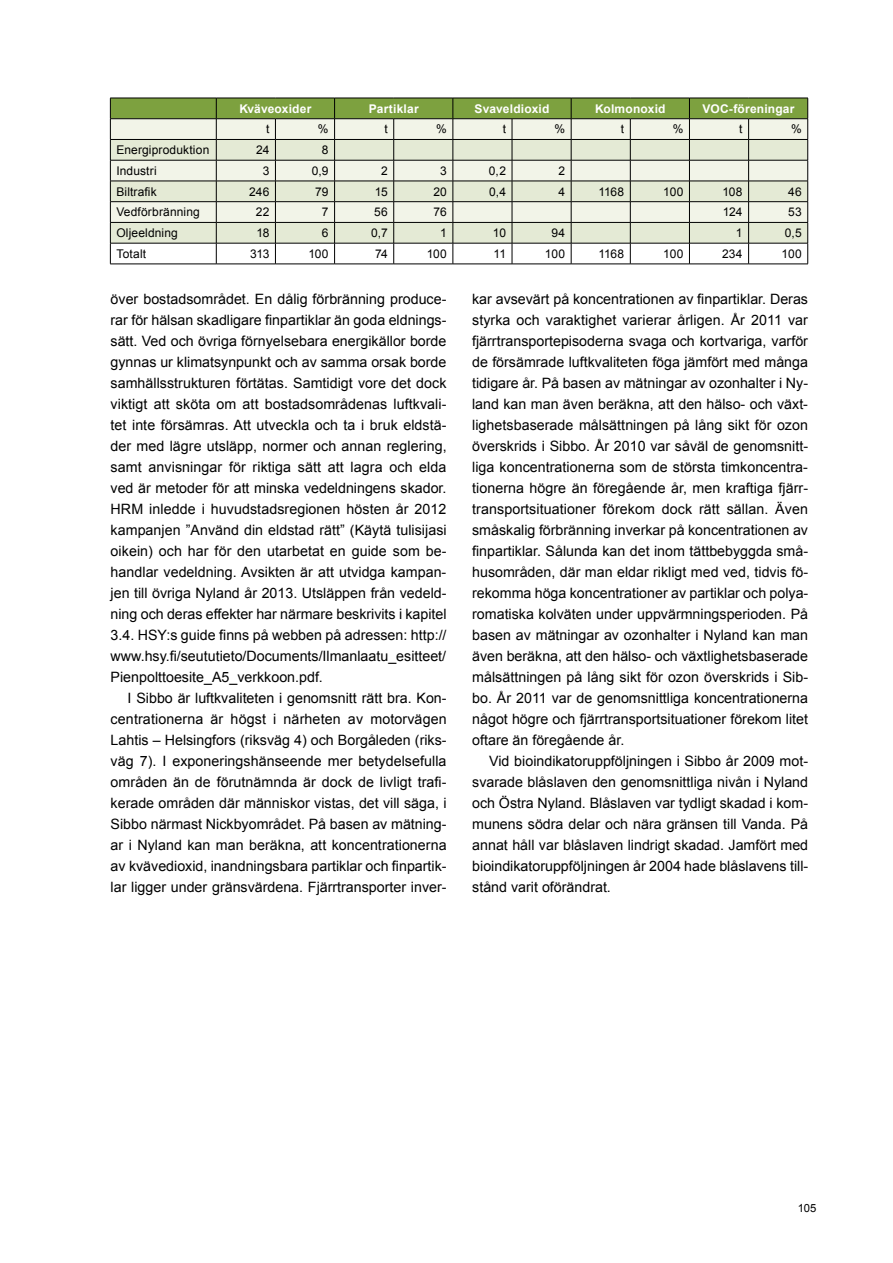
<style>
.page{position:relative;width:893px;height:1263px;background:#fff}
.page>*{position:absolute;margin:0;border:0;box-sizing:border-box;transform-origin:0 0}
.t1{font:14.25px/21px "Arial";color:#000;text-align:justify}
.t2{font:12px "Arial";letter-spacing:.01em;color:#000}
.t3{font:700 12px "Arial";letter-spacing:.015em;color:#fff}
.t4{font:11.25px "Arial";color:#000}
</style>
<div class="page">
<svg style="left:110px;top:98px;width:698px;height:166px;background:#d1d8c1"></svg>
<hr style="left:110px;top:264px;width:106px;height:1px;background:#000">
<hr style="left:216px;top:264px;width:59px;height:1px;background:#000">
<hr style="left:275px;top:264px;width:60px;height:1px;background:#000">
<hr style="left:335px;top:264px;width:59px;height:1px;background:#000">
<hr style="left:394px;top:264px;width:59px;height:1px;background:#000">
<hr style="left:453px;top:264px;width:59px;height:1px;background:#000">
<hr style="left:512px;top:264px;width:59px;height:1px;background:#000">
<hr style="left:571px;top:264px;width:59px;height:1px;background:#000">
<hr style="left:630px;top:264px;width:59px;height:1px;background:#000">
<hr style="left:689px;top:264px;width:60px;height:1px;background:#000">
<hr style="left:749px;top:264px;width:59px;height:1px;background:#000">
<p class="t3" style="left:239px;top:101px;width:74px">Kväveoxider</p>
<p class="t3" style="left:369px;top:101px;width:52px">Partiklar</p>
<p class="t3" style="left:475px;top:101px;width:76px">Svaveldioxid</p>
<p class="t3" style="left:595px;top:101px;width:72px">Kolmonoxid</p>
<p class="t3" style="left:703px;top:101px;width:93px">VOC-föreningar</p>
<p class="t2" style="left:266px;top:121px;width:5px">t</p>
<p class="t2" style="left:318px;top:121px;width:12px">%</p>
<p class="t2" style="left:384px;top:121px;width:5px">t</p>
<p class="t2" style="left:436px;top:121px;width:12px">%</p>
<p class="t2" style="left:503px;top:121px;width:5px">t</p>
<p class="t2" style="left:554px;top:121px;width:12px">%</p>
<p class="t2" style="left:621px;top:121px;width:5px">t</p>
<p class="t2" style="left:673px;top:121px;width:12px">%</p>
<p class="t2" style="left:739px;top:121px;width:5px">t</p>
<p class="t2" style="left:791px;top:121px;width:12px">%</p>
<p class="t2" style="left:116px;top:142px;width:94px">Energiproduktion</p>
<p class="t2" style="left:256px;top:142px;width:15px">24</p>
<p class="t2" style="left:322px;top:142px;width:8px">8</p>
<p class="t2" style="left:116px;top:163px;width:42px">Industri</p>
<p class="t2" style="left:263px;top:163px;width:8px">3</p>
<p class="t2" style="left:312px;top:163px;width:18px">0,9</p>
<p class="t2" style="left:381px;top:163px;width:8px">2</p>
<p class="t2" style="left:440px;top:163px;width:8px">3</p>
<p class="t2" style="left:489px;top:163px;width:19px">0,2</p>
<p class="t2" style="left:558px;top:163px;width:8px">2</p>
<p class="t2" style="left:116px;top:184px;width:42px">Biltrafik</p>
<p class="t2" style="left:249px;top:184px;width:22px">246</p>
<p class="t2" style="left:315px;top:184px;width:15px">79</p>
<p class="t2" style="left:375px;top:184px;width:15px">15</p>
<p class="t2" style="left:433px;top:184px;width:15px">20</p>
<p class="t2" style="left:489px;top:184px;width:18px">0,4</p>
<p class="t2" style="left:558px;top:184px;width:8px">4</p>
<p class="t2" style="left:598px;top:184px;width:27px">1168</p>
<p class="t2" style="left:663px;top:184px;width:22px">100</p>
<p class="t2" style="left:722px;top:184px;width:22px">108</p>
<p class="t2" style="left:788px;top:184px;width:15px">46</p>
<p class="t2" style="left:116px;top:204px;width:85px">Vedförbränning</p>
<p class="t2" style="left:256px;top:204px;width:15px">22</p>
<p class="t2" style="left:322px;top:204px;width:8px">7</p>
<p class="t2" style="left:374px;top:204px;width:15px">56</p>
<p class="t2" style="left:434px;top:204px;width:15px">76</p>
<p class="t2" style="left:723px;top:204px;width:21px">124</p>
<p class="t2" style="left:788px;top:204px;width:15px">53</p>
<p class="t2" style="left:116px;top:225px;width:63px">Oljeeldning</p>
<p class="t2" style="left:256px;top:225px;width:15px">18</p>
<p class="t2" style="left:322px;top:225px;width:8px">6</p>
<p class="t2" style="left:371px;top:225px;width:18px">0,7</p>
<p class="t2" style="left:440px;top:225px;width:8px">1</p>
<p class="t2" style="left:493px;top:225px;width:15px">10</p>
<p class="t2" style="left:551px;top:225px;width:15px">94</p>
<p class="t2" style="left:736px;top:225px;width:8px">1</p>
<p class="t2" style="left:785px;top:225px;width:18px">0,5</p>
<p class="t2" style="left:116px;top:246px;width:31px">Totalt</p>
<p class="t2" style="left:250px;top:246px;width:21px">313</p>
<p class="t2" style="left:308px;top:246px;width:22px">100</p>
<p class="t2" style="left:375px;top:246px;width:14px">74</p>
<p class="t2" style="left:427px;top:246px;width:22px">100</p>
<p class="t2" style="left:494px;top:246px;width:14px">11</p>
<p class="t2" style="left:545px;top:246px;width:22px">100</p>
<p class="t2" style="left:598px;top:246px;width:27px">1168</p>
<p class="t2" style="left:663px;top:246px;width:22px">100</p>
<p class="t2" style="left:722px;top:246px;width:22px">234</p>
<p class="t2" style="left:781px;top:246px;width:22px">100</p>
<p class="t1" style="left:111px;top:288px;width:338px">över bostadsområdet. En dålig förbränning produce&shy;rar för hälsan skadligare finpartiklar än goda eldnings&shy;sätt. Ved och övriga förnyelsebara energikällor borde gynnas ur klimatsynpunkt och av samma orsak borde samhällsstrukturen förtätas. Samtidigt vore det dock viktigt att sköta om att bostadsområdenas luftkvali&shy;tet inte försämras. Att utveckla och ta i bruk eldstä&shy;der med lägre utsläpp, normer och annan reglering, samt anvisningar för riktiga sätt att lagra och elda ved är metoder för att minska vedeldningens skador.<br>HRM inledde i huvudstadsregionen hösten år 2012 kampanjen ”Använd din eldstad rätt” (Käytä tulisijasi oikein) och har för den utarbetat en guide som be&shy;handlar vedeldning. Avsikten är att utvidga kampan&shy;jen till övriga Nyland år 2013. Utsläppen från vedeld&shy;ning och deras effekter har närmare beskrivits i kapitel 3.4. HSY:s guide finns på webben på adressen: http:// www.hsy.fi/seututieto/Documents/Ilmanlaatu_esitteet/ Pienpolttoesite_A5_verkkoon.pdf.</p>
<p class="t1" style="left:111px;top:688px;width:338px;text-indent:17px">I Sibbo är luftkvaliteten i genomsnitt rätt bra. Kon&shy;centrationerna är högst i närheten av motorvägen Lahtis – Helsingfors (riksväg 4) och Borgåleden (riks&shy;väg 7). I exponeringshänseende mer betydelsefulla områden än de förutnämnda är dock de livligt trafi&shy;kerade områden där människor vistas, det vill säga, i Sibbo närmast Nickbyområdet. På basen av mätning&shy;ar i Nyland kan man beräkna, att koncentrationerna av kvävedioxid, inandningsbara partiklar och finpartik&shy;lar ligger under gränsvärdena. Fjärrtransporter inver-</p>
<p class="t1" style="left:472px;top:289px;width:338px">kar avsevärt på koncentrationen av finpartiklar. Deras styrka och varaktighet varierar årligen. År 2011 var fjärrtransportepisoderna svaga och kortvariga, varför de försämrade luftkvaliteten föga jämfört med många tidigare år. På basen av mätningar av ozonhalter i Ny&shy;land kan man även beräkna, att den hälso- och växt&shy;lighetsbaserade målsättningen på lång sikt för ozon överskrids i Sibbo. År 2010 var såväl de genomsnitt&shy;liga koncentrationerna som de största timkoncentra&shy;tionerna högre än föregående år, men kraftiga fjärr&shy;transportsituationer förekom dock rätt sällan. Även småskalig förbränning inverkar på koncentrationen av finpartiklar. Sålunda kan det inom tättbebyggda små&shy;husområden, där man eldar rikligt med ved, tidvis fö&shy;rekomma höga koncentrationer av partiklar och polya&shy;romatiska kolväten under uppvärmningsperioden. På basen av mätningar av ozonhalter i Nyland kan man även beräkna, att den hälso- och växtlighetsbaserade målsättningen på lång sikt för ozon överskrids i Sib&shy;bo. År 2011 var de genomsnittliga koncentrationerna något högre och fjärrtransportsituationer förekom litet oftare än föregående år.</p>
<p class="t1" style="left:472px;top:751px;width:337px;text-indent:17px">Vid bioindikatoruppföljningen i Sibbo år 2009 mot&shy;svarade blåslaven den genomsnittliga nivån i Nyland och Östra Nyland. Blåslaven var tydligt skadad i kom&shy;munens södra delar och nära gränsen till Vanda. På annat håll var blåslaven lindrigt skadad. Jamfört med bioindikatoruppföljningen år 2004 hade blåslavens till&shy;stånd varit oförändrat.</p>
<p class="t4" style="left:798px;top:1201px;width:20px">105</p>
</div>
